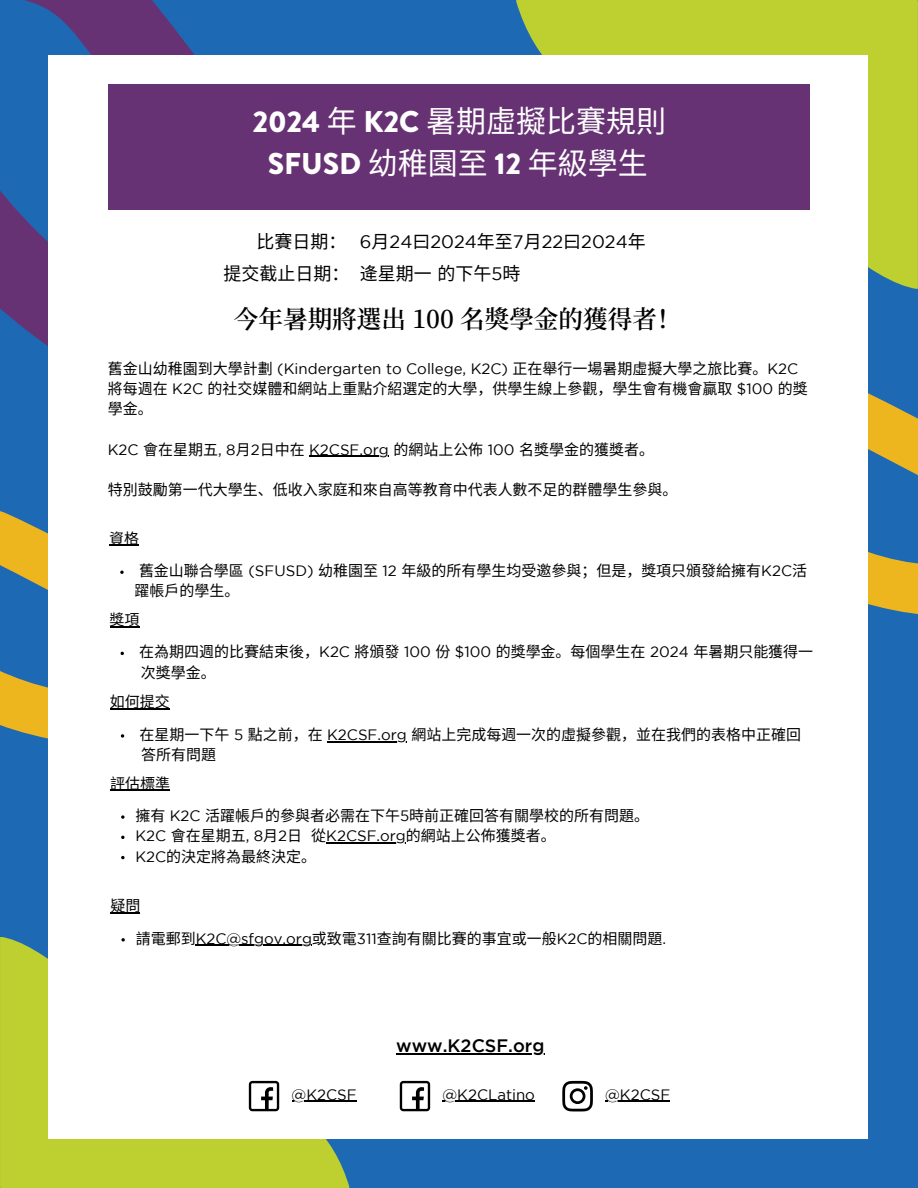
<style>
.page{position:relative;width:918px;height:1188px;background:#1e69b4}
.page>*{position:absolute;margin:0;border:0;box-sizing:border-box;transform-origin:0 0}
.t1{font:30px/41.7px "Noto Sans CJ Ksc";color:#fff;text-align:center}
.t2{font:600 24.6px "Source Han Serif SC";color:#000}
.t3{font:18px "Noto Sans CJ Ksc";color:#000}
.t4{font:18px "Gotham";color:#000}
.t5{font:500 18px "Gotham";color:#000}
.t6{font:15px/20.2px "Noto Sans CJ Ksc";color:#000}
.t7{font:15px "Gotham";color:#000}
.s1{font-family:"Brandon Grotesque";font-weight:900}
.s2{font-family:"Noto Sans CJ Ksc"}
.s3{font-family:"Gotham"}
</style>
<div class="page">
<svg style="left:0;top:0;width:195px;height:346px"></svg>
<div style="left:516px;top:0;width:402px;height:289px;background:#bed02f"></div>
<div style="left:0;top:937px;width:349px;height:251px;background:#bed02f"></div>
<svg style="left:0;top:511px;width:48px;height:228px"></svg>
<svg style="left:868px;top:393px;width:50px;height:221px"></svg>
<div style="left:48px;top:55px;width:820px;height:1084px;background:#fff"></div>
<div style="left:108px;top:84px;width:702px;height:126px;background:#673273"></div>
<svg style="left:249px;top:1081px;width:30px;height:30px"></svg>
<hr style="left:292px;top:1101px;width:65px;height:1px;background:#000">
<svg style="left:400px;top:1081px;width:30px;height:30px"></svg>
<hr style="left:443px;top:1101px;width:92px;height:1px;background:#000">
<svg style="left:562px;top:1081px;width:31px;height:30px"></svg>
<hr style="left:605px;top:1101px;width:65px;height:1px;background:#000">
<hr style="left:309px;top:456px;width:80px;height:1px;background:#000">
<hr style="left:109px;top:545px;width:30px;height:1px;background:#000">
<svg style="left:120px;top:571px;width:4px;height:3px"></svg>
<hr style="left:110px;top:626px;width:30px;height:1px;background:#000">
<hr style="left:110px;top:709px;width:60px;height:1px;background:#000">
<svg style="left:121px;top:734px;width:3px;height:4px"></svg>
<hr style="left:327px;top:741px;width:80px;height:1px;background:#000">
<hr style="left:110px;top:790px;width:60px;height:1px;background:#000">
<svg style="left:121px;top:815px;width:4px;height:4px"></svg>
<svg style="left:121px;top:836px;width:4px;height:3px"></svg>
<hr style="left:326px;top:842px;width:80px;height:2px;background:#000">
<svg style="left:121px;top:856px;width:4px;height:3px"></svg>
<svg style="left:111px;top:913px;width:29px;height:1px"></svg>
<svg style="left:121px;top:938px;width:4px;height:4px"></svg>
<hr style="left:196px;top:945px;width:116px;height:1px;background:#000">
<hr style="left:396px;top:1053px;width:148px;height:1px;background:#000">
<h3 class="t1" style="left:253px;top:99px;width:415px"><span class="s1">2024</span> 年 <span class="s1">K2C</span> 暑期虛擬比賽規則<br><span class="s1">SFUSD</span> 幼稚園至 <span class="s1">12</span> 年級學生</h3>
<h4 class="t3" style="left:257px;top:227px;width:92px">比賽日期：</h4>
<h3 class="t3" style="left:224px;top:259px;width:128px">提交截止日期：</h3>
<h4 class="t4" style="left:360px;top:235px;width:287px">6<span class="s2">月</span> 24<span class="s2">曰</span> 2024<span class="s2">年至</span>7<span class="s2">月</span> 22<span class="s2">曰</span> 2024<span class="s2">年</span></h4>
<h2 class="t3" style="left:360px;top:259px;width:162px">逄星期一的下午<span class="s3">5</span>時</h2>
<p class="t2" style="left:234px;top:299px;width:449px">今年暑期將選出 100 名獎學金的獲得者！</p>
<p class="t6" style="left:108px;top:357px;width:701px">舊金山幼稚園到大學計劃 <span class="s3">(Kindergarten to College, K2C)</span> 正在舉行一場暑期虛擬大學之旅比賽。<span class="s3">K2C</span>將每週在 <span class="s3">K2C</span> 的社交媒體和網站上重點介紹選定的大學，供學生線上參觀，學生會有機會贏取 <span class="s3">$100</span> 的獎學金。</p>
<p class="t6" style="left:108px;top:438px;width:548px"><span class="s3">K2C</span> 會在星期五<span class="s3">, 8</span>月 <span class="s3">2</span>日中在 <span class="s3">K2CSF.org</span> 的網站上公佈 <span class="s3">100</span> 名獎學金的獲獎者。</p>
<h6 class="t6" style="left:108px;top:479px;width:571px">特別鼓勵第一代大學生、低收入家庭和來自高等教育中代表人數不足的群體學生參與。</h6>
<p class="t6" style="left:109px;top:527px;width:31px">資格</p>
<h6 class="t6" style="left:135px;top:560px;width:674px;text-indent:4px">舊金山聯合學區 <span class="s3">(SFUSD)</span> 幼稚園至 <span class="s3">12</span> 年級的所有學生均受邀參與；但是，獎項只頒發給擁有<span class="s3">K2C</span>活躍帳戶的學生。</h6>
<p class="t6" style="left:110px;top:609px;width:31px">獎項</p>
<p class="t6" style="left:139px;top:641px;width:674px">在為期四週的比賽結束後，<span class="s3">K2C</span> 將頒發 <span class="s3">100</span> 份 <span class="s3">$100</span> 的獎學金。每個學生在 <span class="s3">2024</span> 年暑期只能獲得一</p>
<h6 class="t6" style="left:141px;top:661px;width:76px">次獎學金。</h6>
<p class="t6" style="left:110px;top:691px;width:61px">如何提交</p>
<p class="t6" style="left:140px;top:723px;width:663px">在星期一下午 <span class="s3">5</span> 點之前，在 <span class="s3">K2CSF.org</span> 網站上完成每週一次的虛擬參觀，並在我們的表格中正確回</p>
<h6 class="t6" style="left:141px;top:744px;width:76px">答所有問題</h6>
<p class="t6" style="left:110px;top:772px;width:61px">評估標準</p>
<p class="t6" style="left:135px;top:805px;width:515px">擁有 <span class="s3">K2C</span> 活躍帳戶的參與者必需在下午<span class="s3">5</span>時前正確回答有關學校的所有問題。</p>
<p class="t6" style="left:135px;top:825px;width:422px"><span class="s3">K2C</span> 會在星期五<span class="s3">, 8</span>月 <span class="s3">2</span>日 從<span class="s3">K2CSF.org</span>的網站上公佈獲獎者。</p>
<h6 class="t6" style="left:135px;top:845px;width:182px"><span class="s3">K2C</span>的決定將為最終決定。</h6>
<p class="t6" style="left:111px;top:895px;width:31px">疑問</p>
<p class="t6" style="left:136px;top:927px;width:532px">請電郵到<span class="s3">K2C@sfgov.org</span>或致電<span class="s3">311</span>查詢有關比賽的事宜或一般<span class="s3">K2C</span>的相關問題<span class="s3">.</span></p>
<p class="t5" style="left:396px;top:1039px;width:150px">www.K2CSF.org</p>
<p class="t7" style="left:292px;top:1089px;width:66px">@K2CSF</p>
<p class="t7" style="left:443px;top:1089px;width:94px">@K2CLatino</p>
<h1 class="t7" style="left:605px;top:1089px;width:66px">@K2CSF</h1>
</div>
